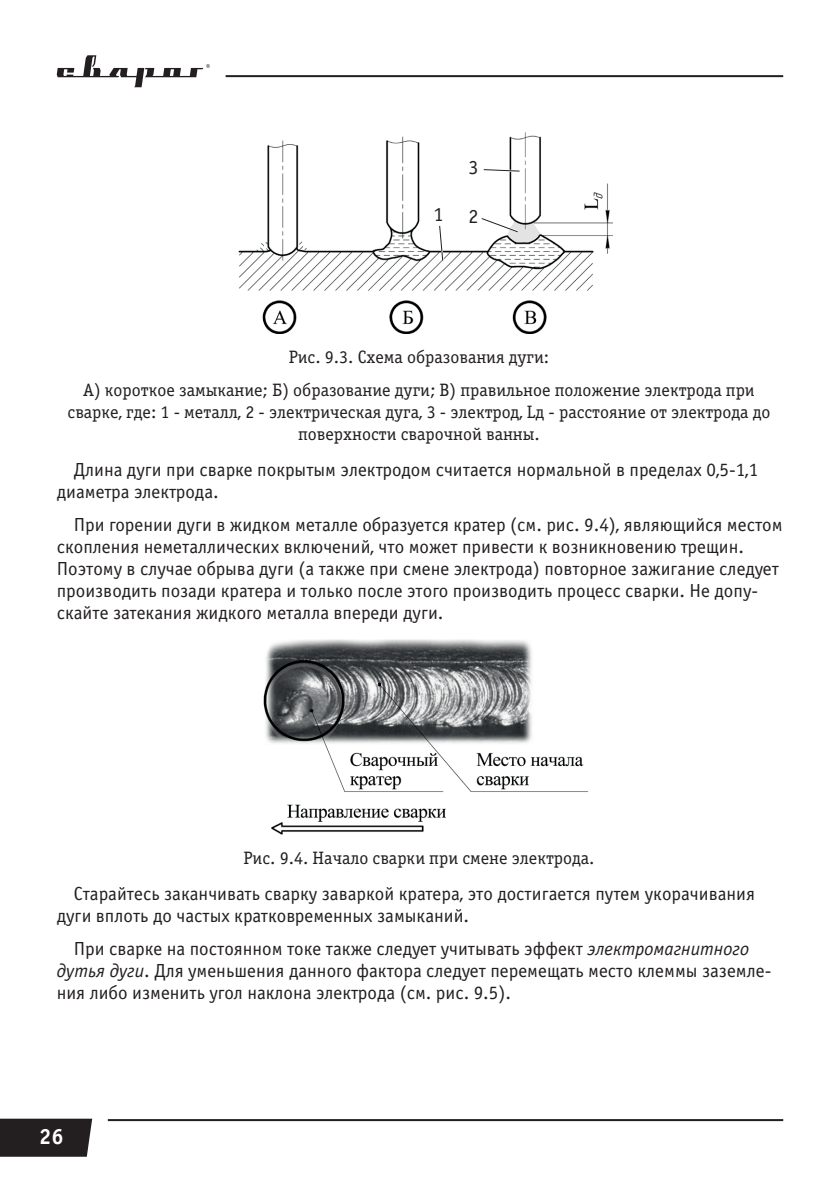
<style>
.page{position:relative;width:840px;height:1191px;background:#fff}
.page>*{position:absolute;margin:0;border:0;box-sizing:border-box;transform-origin:0 0}
.t1{font:700 22px "Officina Serif C";color:#fff}
.t2{font:20px "Officina Sans C";color:#231f20}
.t3{font:19px/22px "Officina Sans C";color:#231f20}
.t4{font:18px/33.4px "Officina Serif C";color:#231f20;text-align:center}
.s1{font-style:italic}
</style>
<div class="page">
<div style="left:0;top:1118px;width:92px;height:38px;background:#231f20"></div>
<hr style="left:108px;top:1119px;width:674px;height:2px;background:#231f20">
<hr style="left:225px;top:75px;width:557px;height:2px;background:#231f20">
<svg style="left:57px;top:55px;width:153px;height:32px"></svg>
<img style="left:238px;top:132px;width:375px;height:201px">
<img style="left:263px;top:639px;width:325px;height:195px">
<svg style="left:437px;top:224px;width:8px;height:39px"></svg>
<svg style="left:479px;top:216px;width:41px;height:18px"></svg>
<svg style="left:481px;top:167px;width:40px;height:6px"></svg>
<p class="t2" style="left:468px;top:156px;width:11px">3</p>
<p class="t2" style="left:433px;top:204px;width:46px">1 2</p>
<p class="t4" style="left:83px;top:340px;width:672px">Рис. 9.3. Схема образования дуги:<br>А) короткое замыкание; Б) образование дуги; В) правильное положение электрода при</p>
<p class="t4" style="left:68px;top:401px;width:704px;line-height:22px">сварке, где: 1 - металл, 2 - электрическая дуга, 3 - электрод, Lд - расстояние от электрода до поверхности сварочной ванны.</p>
<p class="t3" style="left:57px;top:459px;width:702px;text-indent:17px">Длина дуги при сварке покрытым электродом считается нормальной в пределах 0,5-1,1 диаметра электрода.</p>
<p class="t3" style="left:57px;top:514px;width:727px;text-indent:17px">При горении дуги в жидком металле образуется кратер (см. рис. 9.4), являющийся местом скопления неметаллических включений, что может привести к возникновению трещин.<br>Поэтому в случае обрыва дуги (а также при смене электрода) повторное зажигание следует производить позади кратера и только после этого производить процесс сварки. Не допу&shy;скайте затекания жидкого металла впереди дуги.</p>
<p class="t4" style="left:243px;top:841px;width:352px">Рис. 9.4. Начало сварки при смене электрода.</p>
<p class="t3" style="left:57px;top:882px;width:699px;text-indent:17px">Старайтесь заканчивать сварку заваркой кратера, это достигается путем укорачивания дуги вплоть до частых кратковременных замыканий.</p>
<p class="t3" style="left:57px;top:938px;width:715px;text-indent:17px">При сварке на постоянном токе также следует учитывать эффект <span class="s1">электромагнитного дутья дуги</span>. Для уменьшения данного фактора следует перемещать место клеммы заземле&shy;ния либо изменить угол наклона электрода (см. рис. 9.5).</p>
<p class="t1" style="left:39px;top:1123px;width:26px">26</p>
</div>
